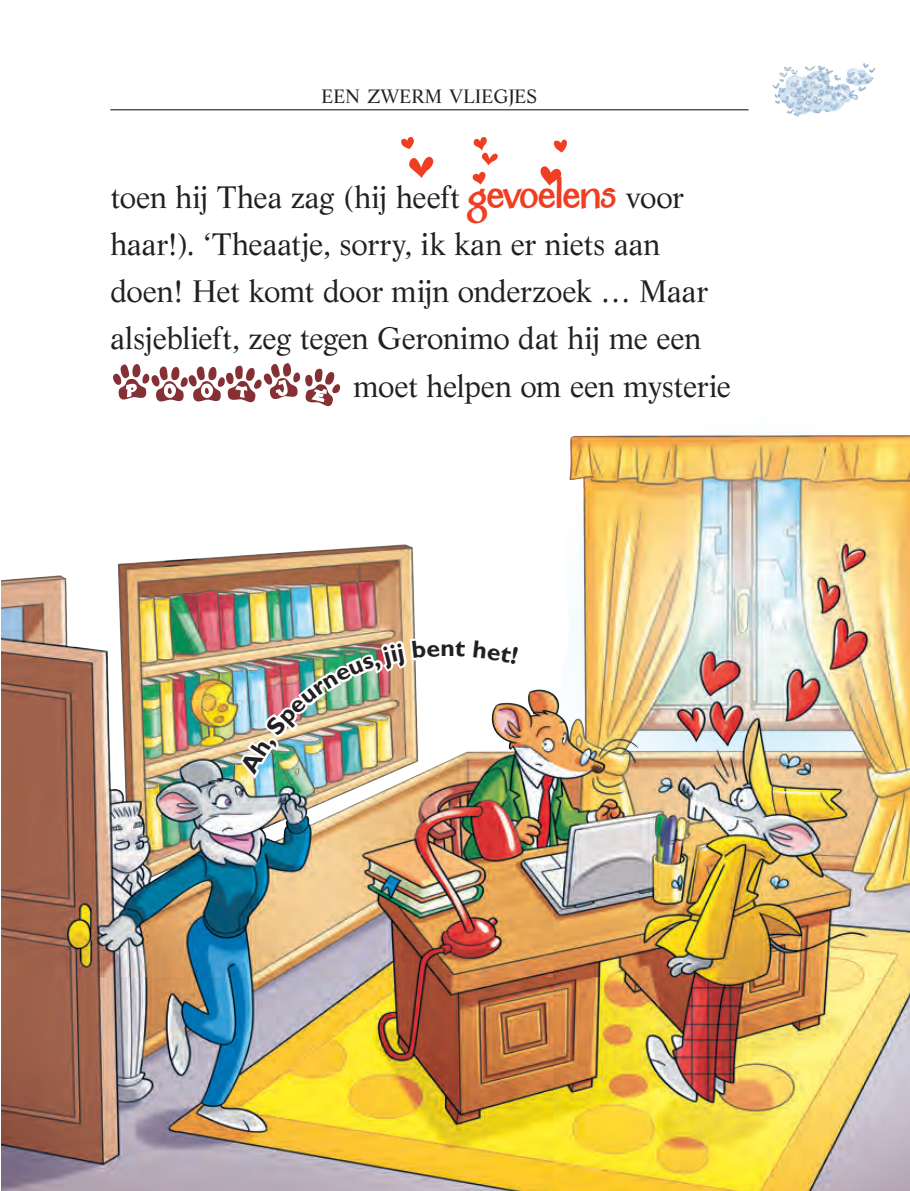
<style>
.page{position:relative;width:910px;height:1191px;background:#fff}
.page>*{position:absolute;margin:0;border:0;box-sizing:border-box;transform-origin:0 0}
.t1{font:57.38px "Heartland Hearts";color:#ef3e22}
.t2{font:30.38px/47.2px "Life";letter-spacing:-.01em;color:#231f20}
.t3{font:700 24.75px "Gill Alt One";color:#231f20}
.t4{font:18.9px "Life LT Std";color:#231f20}
.s1{font-family:"Home&Hearth";font-size:39.38px;color:#ef3e22}
.s2{font-family:"Ennobled Pet";font-size:52.88px;color:#843034}
</style>
<div class="page">
<img style="left:2px;top:435px;width:907px;height:755px">
<hr style="left:110px;top:109px;width:638px;height:1px;background:#231f20">
<img style="left:772px;top:63px;width:103px;height:54px">
<svg style="left:907px;top:1187px;width:3px;height:4px"></svg>
<img style="left:239px;top:642px;width:166px;height:132px">
<svg style="left:412px;top:640px;width:27px;height:18px"></svg>
<svg style="left:455px;top:641px;width:10px;height:15px"></svg>
<svg style="left:473px;top:640px;width:45px;height:24px"></svg>
<p class="t4" style="left:321px;top:85px;width:217px">EEN ZWERM VLIEGJES</p>
<h1 class="t1" style="left:400px;top:134px;width:170px">g 4 5</h1>
<p class="t2" style="left:110px;top:173px;width:622px">toen hij Thea zag (hij heeft <span class="s1">gevoelens</span> voor haar!). ‘Theaatje, sorry, ik kan er niets aan doen! Het komt door mijn onderzoek … Maar alsjeblieft, zeg tegen Geronimo dat hij me een <span class="s2">POOTJE</span> moet helpen om een mysterie</p>
<p class="t3" style="left:440px;top:633px;width:16px">n</p>
</div>
